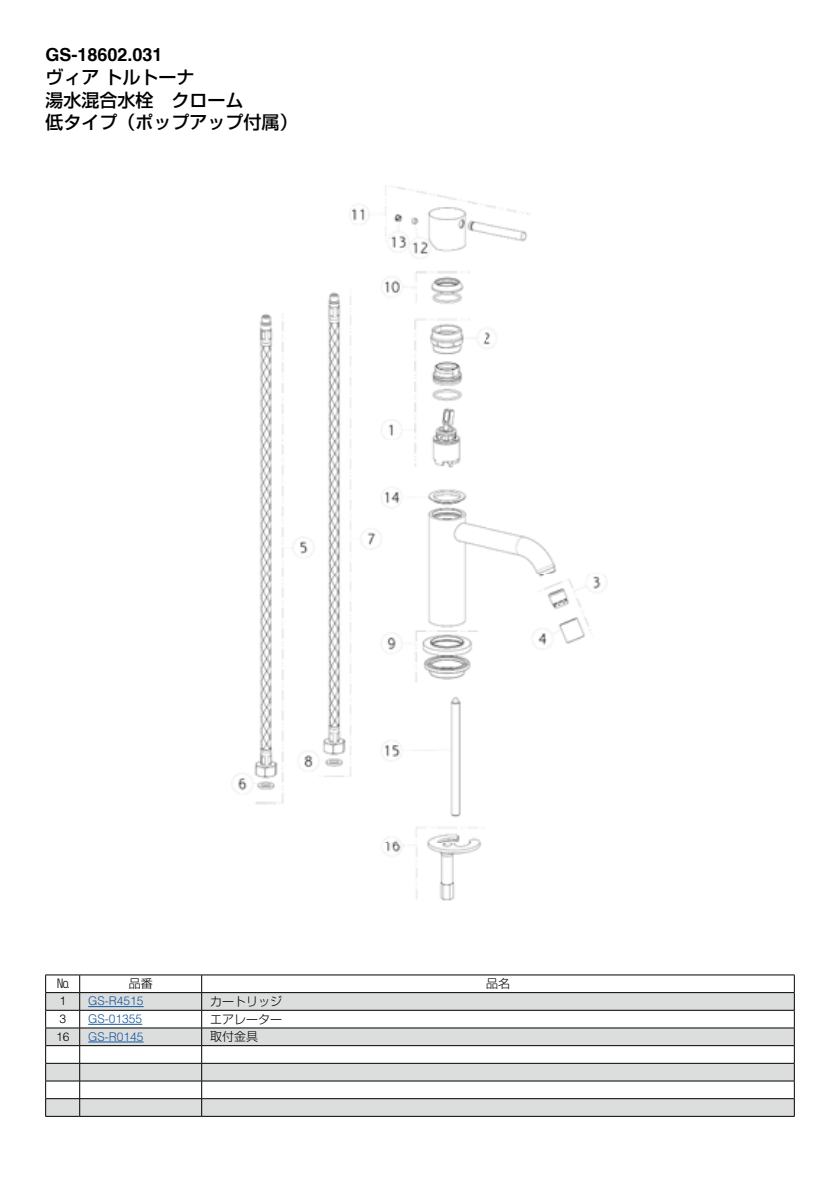
<style>
.page{position:relative;width:840px;height:1191px;background:#fff}
.page>*{position:absolute;margin:0;border:0;box-sizing:border-box;transform-origin:0 0}
.t1{font:500 18px/22.6px "Shin Go Pro";color:#000}
.t2{font:700 18px "Helvetica cyr";color:#000}
.t3{font:300 12px "Helvetica LT Std";color:#15599f}
.t4{font:300 12px "Shin Go Pro";color:#000}
.t5{font:300 12px "Helvetica LT Std";color:#000}
</style>
<div class="page">
<img style="left:231px;top:186px;width:376px;height:715px">
<svg style="left:46px;top:993px;width:747px;height:123px;fill:#dcdddd"></svg>
<hr style="left:45px;top:974px;width:35px;height:1px;background:#000">
<hr style="left:80px;top:974px;width:121px;height:1px;background:#000">
<hr style="left:201px;top:974px;width:593px;height:1px;background:#000">
<hr style="left:45px;top:992px;width:35px;height:1px;background:#000">
<hr style="left:80px;top:992px;width:121px;height:1px;background:#000">
<hr style="left:201px;top:992px;width:593px;height:1px;background:#000">
<hr style="left:45px;top:1010px;width:35px;height:1px;background:#000">
<hr style="left:80px;top:1010px;width:121px;height:1px;background:#000">
<hr style="left:201px;top:1010px;width:593px;height:1px;background:#000">
<hr style="left:45px;top:1027px;width:35px;height:1px;background:#000">
<hr style="left:45px;top:1045px;width:35px;height:1px;background:#000">
<hr style="left:80px;top:1045px;width:121px;height:1px;background:#000">
<hr style="left:201px;top:1045px;width:593px;height:1px;background:#000">
<hr style="left:45px;top:1063px;width:35px;height:1px;background:#000">
<hr style="left:45px;top:1080px;width:35px;height:1px;background:#000">
<hr style="left:45px;top:1098px;width:35px;height:1px;background:#000">
<svg style="left:45px;top:975px;width:1px;height:141px"></svg>
<hr style="left:80px;top:1098px;width:121px;height:1px;background:#000">
<svg style="left:79px;top:975px;width:1px;height:141px"></svg>
<hr style="left:201px;top:1098px;width:593px;height:1px;background:#000">
<svg style="left:201px;top:975px;width:1px;height:141px"></svg>
<svg style="left:793px;top:975px;width:1px;height:141px"></svg>
<hr style="left:45px;top:1116px;width:35px;height:1px;background:#000">
<hr style="left:80px;top:1116px;width:121px;height:1px;background:#000">
<hr style="left:201px;top:1116px;width:593px;height:1px;background:#000">
<hr style="left:80px;top:1027px;width:121px;height:1px;background:#000">
<hr style="left:201px;top:1027px;width:593px;height:1px;background:#000">
<hr style="left:80px;top:1063px;width:121px;height:1px;background:#000">
<hr style="left:201px;top:1063px;width:593px;height:1px;background:#000">
<hr style="left:80px;top:1080px;width:121px;height:1px;background:#000">
<hr style="left:201px;top:1080px;width:593px;height:1px;background:#000">
<hr style="left:88px;top:1006px;width:55px;height:1px;background:#15599f">
<hr style="left:88px;top:1024px;width:54px;height:1px;background:#15599f">
<hr style="left:88px;top:1041px;width:55px;height:1px;background:#15599f">
<p class="t2" style="left:45px;top:45px;width:119px">GS-18602.031</p>
<p class="t1" style="left:45px;top:64px;width:253px">ヴィアトルトーナ<br>湯水混合水栓　クローム<br>低タイプ（ポップアップ付属）</p>
<p class="t4" style="left:57px;top:974px;width:13px">№</p>
<p class="t4" style="left:129px;top:974px;width:25px">品番</p>
<p class="t4" style="left:485px;top:974px;width:25px">品名</p>
<p class="t5" style="left:59px;top:993px;width:8px">1</p>
<p class="t3" style="left:88px;top:993px;width:57px">GS-R4515</p>
<p class="t4" style="left:210px;top:991px;width:73px">カートリッジ</p>
<p class="t5" style="left:59px;top:1011px;width:8px">3</p>
<p class="t3" style="left:88px;top:1011px;width:56px">GS-01355</p>
<p class="t4" style="left:210px;top:1009px;width:73px">エアレーター</p>
<p class="t5" style="left:56px;top:1029px;width:15px">16</p>
<p class="t3" style="left:88px;top:1029px;width:57px">GS-R0145</p>
<p class="t4" style="left:210px;top:1027px;width:49px">取付金具</p>
</div>
